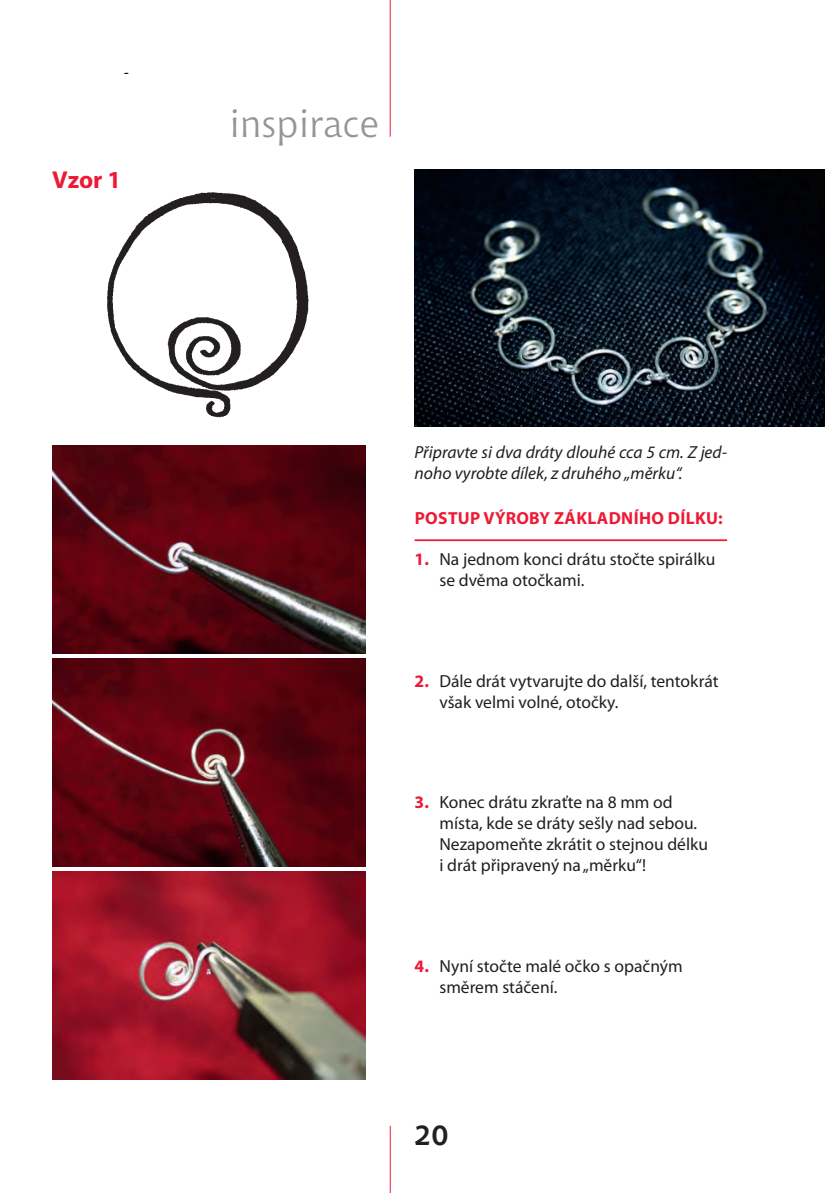
<style>
.page{position:relative;width:825px;height:1193px;background:#fff}
.page>*{position:absolute;margin:0;border:0;box-sizing:border-box;transform-origin:0 0}
.t1{font:38.5px "Chianti BT";letter-spacing:.01em;color:#939598}
.t2{font:700 28px "Chianti BT";color:#231f20}
.t3{font:700 24.5px "Myriad Pro";color:#ed1a36}
.t4{font:17.5px/21px "Myriad Pro";color:#231f20}
.t5{font:italic 17.5px/21px "Myriad Pro";color:#231f20}
.t6{font:700 17.5px "Myriad Pro";letter-spacing:.02em;color:#ed1a36}
.t7{font:14px "Arial";color:#000}
.s1{font-weight:700;color:#ed1a36}
</style>
<div class="page">
<hr style="left:390px;top:1125px;width:1px;height:67px;background:#ed1a36">
<hr style="left:390px;top:0;width:1px;height:137px;background:#ed1a36">
<img style="left:415px;top:169px;width:410px;height:258px">
<img style="left:53px;top:445px;width:312px;height:208px">
<img style="left:53px;top:658px;width:312px;height:208px">
<img style="left:53px;top:871px;width:312px;height:208px">
<hr style="left:415px;top:539px;width:312px;height:2px;background:#ed1a36">
<img style="left:107px;top:192px;width:202px;height:226px">
<p class="t7" style="left:124px;top:63px;width:6px">-</p>
<p class="t3" style="left:52px;top:170px;width:70px">Vzor 1</p>
<p class="t1" style="left:230px;top:108px;width:151px">inspirace</p>
<p class="t5" style="left:415px;top:442px;width:314px">Připravte si dva dráty dlouhé cca 5 cm. Z jed&shy;noho vyrobte dílek, z druhého „měrku“.</p>
<p class="t6" style="left:415px;top:512px;width:309px">POSTUP VÝROBY ZÁKLADNÍHO DÍLKU:</p>
<p class="t4" style="left:439px;top:550px;width:277px;text-indent:-25px"><span class="s1">1.</span> Na jednom konci drátu stočte spirálku se dvěma otočkami.</p>
<p class="t4" style="left:439px;top:671px;width:281px;text-indent:-25px"><span class="s1">2.</span> Dále drát vytvarujte do další, tentokrát však velmi volné, otočky.</p>
<p class="t4" style="left:439px;top:793px;width:270px;text-indent:-25px"><span class="s1">3.</span> Konec drátu zkraťte na 8 mm od místa, kde se dráty sešly nad sebou.<br>Nezapomeňte zkrátit o stejnou délku i drát připravený na „měrku“!</p>
<p class="t4" style="left:439px;top:956px;width:245px;text-indent:-25px"><span class="s1">4.</span> Nyní stočte malé očko s opačným směrem stáčení.</p>
<p class="t2" style="left:414px;top:1124px;width:36px">20</p>
</div>
